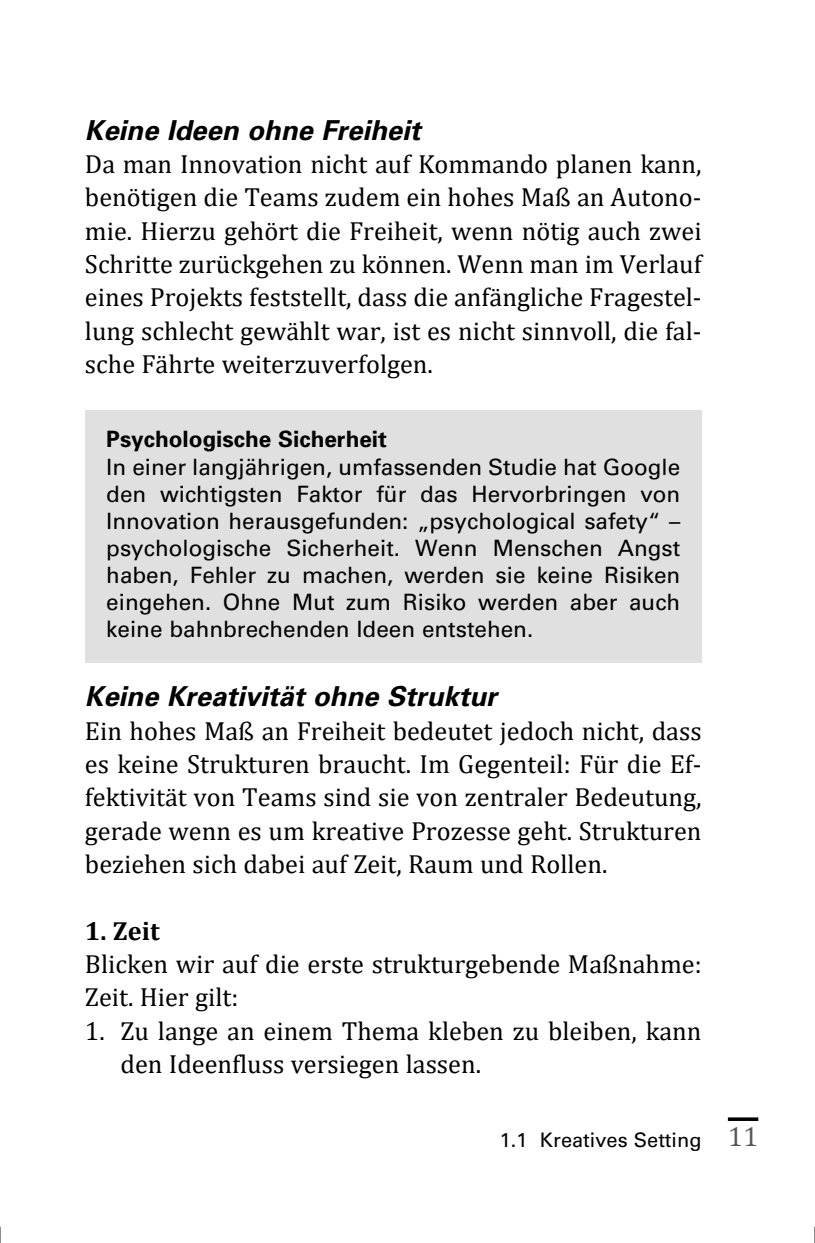
<style>
.page{position:relative;width:815px;height:1243px;background:#fff}
.page>*{position:absolute;margin:0;border:0;box-sizing:border-box;transform-origin:0 0}
.t1{font:italic 700 27.5px "Univers";color:#000}
.t2{font:26.25px/33.2px "Cambria";color:#000;text-align:justify}
.t3{font:700 26.25px "Cambria";color:#000}
.t4{font:22.5px/27px "Univers";color:#000;text-align:justify}
.t5{font:700 22.5px "Univers";color:#000}
.t6{font:20px "Univers";color:#000}
.s1{font-family:"Cambria";font-size:27.5px;color:#585858}
</style>
<div class="page">
<hr style="left:728px;top:1117px;width:30px;height:3px;background:#000">
<div style="left:85px;top:410px;width:617px;height:63px;background:#e0e0e0"></div>
<div style="left:85px;top:435px;width:617px;height:227px;background:#e0e0e0"></div>
<svg style="left:0;top:1226px;width:1px;height:16px"></svg>
<svg style="left:814px;top:1226px;width:1px;height:16px"></svg>
<p class="t1" style="left:85px;top:112px;width:337px">Keine Ideen ohne Freiheit</p>
<p class="t2" style="left:85px;top:147px;width:618px">Da man Innovation nicht auf Kommando planen kann, benötigen die Teams zudem ein hohes Maß an Autono&shy;mie. Hierzu gehört die Freiheit, wenn nötig auch zwei Schritte zurückgehen zu können. Wenn man im Verlauf eines Projekts feststellt, dass die anfängliche Fragestel&shy;lung schlecht gewählt war, ist es nicht sinnvoll, die fal&shy;sche Fährte weiterzuverfolgen.</p>
<p class="t5" style="left:106px;top:425px;width:282px">Psychologische Sicherheit</p>
<p class="t4" style="left:106px;top:453px;width:576px">In einer langjährigen, umfassenden Studie hat Google den wichtigsten Faktor für das Hervorbringen von Innovation herausgefunden: „psychological safety“ – psychologische Sicherheit. Wenn Menschen Angst haben, Fehler zu machen, werden sie keine Risiken eingehen. Ohne Mut zum Risiko werden aber auch keine bahnbrechenden Ideen entstehen.</p>
<p class="t1" style="left:85px;top:678px;width:413px">Keine Kreativität ohne Struktur</p>
<p class="t2" style="left:85px;top:713px;width:618px">Ein hohes Maß an Freiheit bedeutet jedoch nicht, dass es keine Strukturen braucht. Im Gegenteil: Für die Ef&shy;fektivität von Teams sind sie von zentraler Bedeutung, gerade wenn es um kreative Prozesse geht. Strukturen beziehen sich dabei auf Zeit, Raum und Rollen.</p>
<p class="t3" style="left:85px;top:911px;width:76px">1. Zeit</p>
<p class="t2" style="left:85px;top:947px;width:618px">Blicken wir auf die erste strukturgebende Maßnahme:<br>Zeit. Hier gilt:</p>
<p class="t2" style="left:120px;top:1013px;width:583px;text-indent:-35px">1. Zu lange an einem Thema kleben zu bleiben, kann den Ideenfluss versiegen lassen.</p>
<p class="t6" style="left:500px;top:1127px;width:260px">1.1 Kreatives Setting <span class="s1">11</span></p>
</div>
